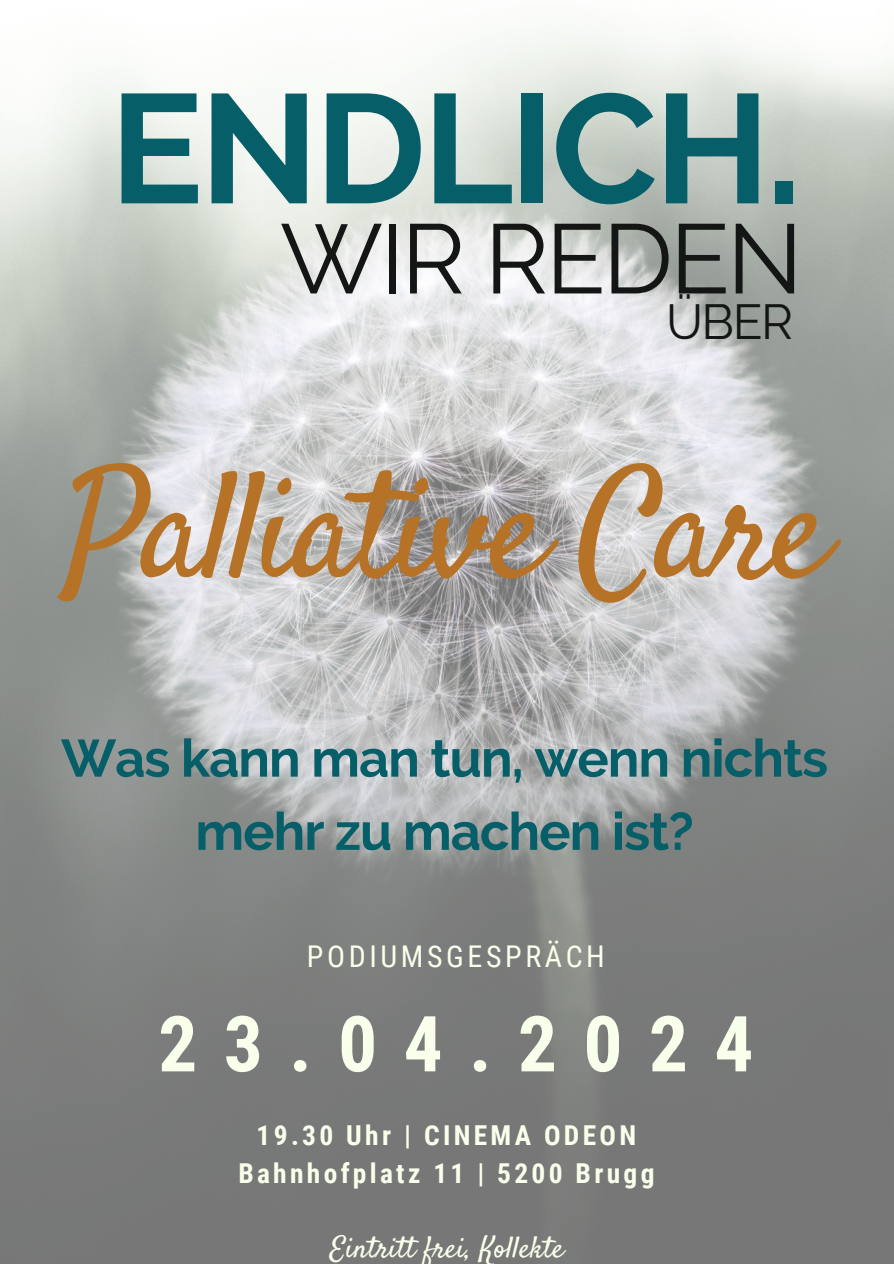
<style>
.page{position:relative;width:894px;height:1264px;background:#fff}
.page>*{position:absolute;margin:0;border:0;box-sizing:border-box;transform-origin:0 0}
.t1{font:700 154.8px "Raleway";letter-spacing:-.02em;color:#065e69}
.t2{font:151.8px "Satisfy";letter-spacing:-.035em;color:#b67227}
.t3{font:98.25px "Raleway";letter-spacing:-.03em;color:#131614}
.t4{font:700 77.4px "Roboto Condensed";letter-spacing:.34em;color:#f8ffeb}
.t5{font:700 52.5px/73.2px "Raleway";letter-spacing:-.02em;color:#065e69;text-align:center}
.t6{font:49.05px "Raleway";color:#131614}
.t7{font:30px "Satisfy";color:#f8ffeb}
.t8{font:30px "Roboto Condensed";letter-spacing:.12em;color:#f8ffeb}
.t9{font:700 27.45px "Roboto Condensed";letter-spacing:.12em;color:#f8ffeb}
</style>
<div class="page">
<img style="left:0;top:26px;width:893px;height:1237px">
<p class="t1" style="left:110px;top:58px;width:692px">ENDLICH.</p>
<p class="t3" style="left:280px;top:201px;width:524px">WIR REDEN</p>
<p class="t6" style="left:665px;top:292px;width:129px">ÜBER</p>
<h1 class="t2" style="left:64px;top:433px;width:766px">Palliative Care</h1>
<h3 class="t5" style="left:61px;top:721px;width:768px">Was kann man tun, wenn nichts mehr zu machen ist?</h3>
<h5 class="t8" style="left:307px;top:939px;width:299px">PODIUMSGESPRÄCH</h5>
<h2 class="t4" style="left:158px;top:999px;width:596px">23.04.2024</h2>
<h6 class="t9" style="left:256px;top:1119px;width:381px">19.30 Uhr | CINEMA ODEON</h6>
<p class="t9" style="left:238px;top:1157px;width:417px">Bahnhofplatz 11 | 5200 Brugg</p>
<h4 class="t7" style="left:330px;top:1229px;width:235px">Eintritt frei, Kollekte</h4>
</div>
